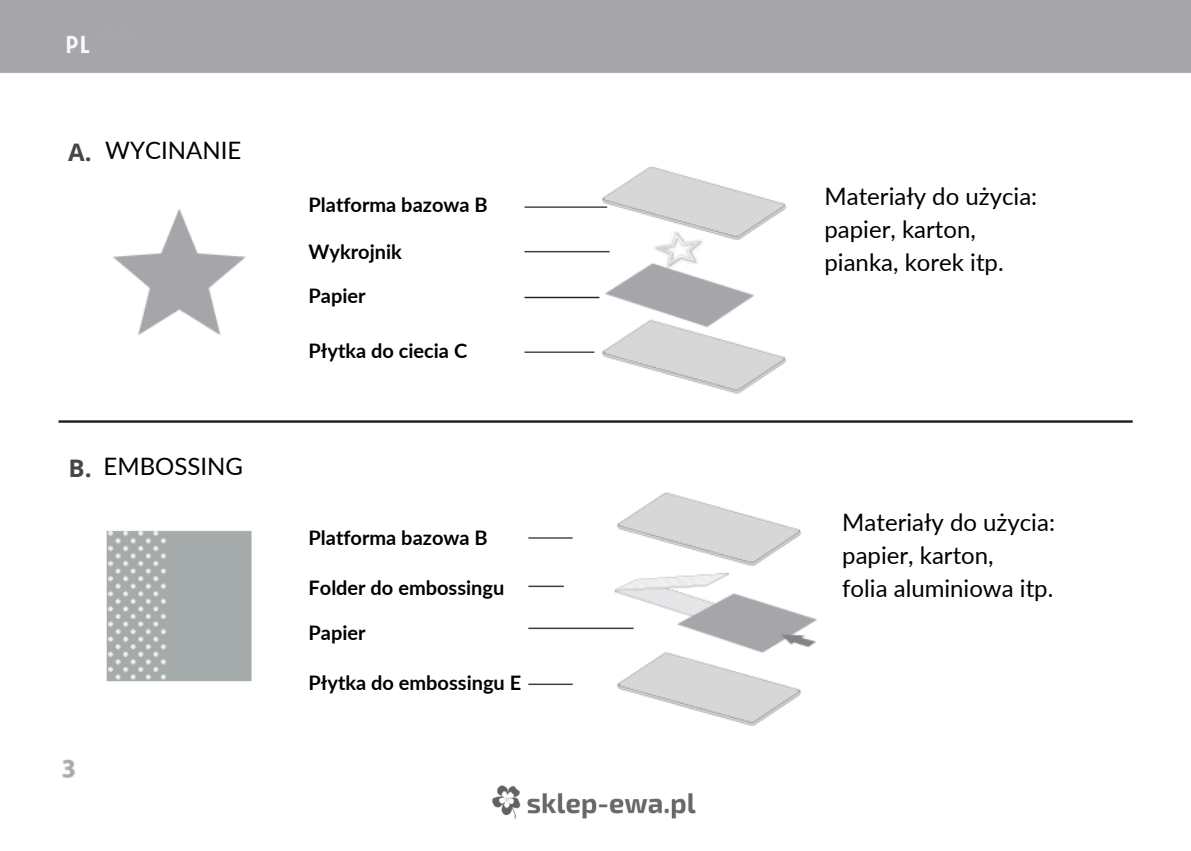
<style>
.page{position:relative;width:1191px;height:851px;background:#fff}
.page>*{position:absolute;margin:0;border:0;box-sizing:border-box;transform-origin:0 0}
.t1{font:26.2px "Hammersmith One";color:#f9f9f9}
.t2{font:700 24.2px "Open Sans";color:#494546}
.t3{font:24px/33px "Lato";color:#000}
.t4{font:700 20px "Lato";color:#000}
</style>
<div class="page">
<img style="left:58px;top:167px;width:1075px;height:611px">
<svg style="left:96px;top:167px;width:155px;height:3px"></svg>
<svg style="left:94px;top:448px;width:159px;height:38px"></svg>
<img style="left:488px;top:774px;width:215px;height:45px">
<p class="t1" style="left:65px;top:29px;width:27px">PL</p>
<h2 class="t2" style="left:68px;top:135px;width:25px">A.</h2>
<p class="t3" style="left:105px;top:134px;width:138px">WYCINANIE</p>
<h1 class="t2" style="left:68px;top:451px;width:25px">B.</h1>
<h2 class="t3" style="left:104px;top:449px;width:141px">EMBOSSING</h2>
<p class="t4" style="left:309px;top:192px;width:181px">Platforma bazowa B</p>
<p class="t4" style="left:309px;top:239px;width:95px">Wykrojnik</p>
<p class="t4" style="left:309px;top:283px;width:59px">Papier</p>
<p class="t4" style="left:309px;top:338px;width:160px">Płytka do ciecia C</p>
<p class="t4" style="left:309px;top:525px;width:181px">Platforma bazowa B</p>
<p class="t4" style="left:309px;top:575px;width:197px">Folder do embossingu</p>
<p class="t4" style="left:309px;top:620px;width:59px">Papier</p>
<p class="t4" style="left:309px;top:670px;width:214px">Płytka do embossingu E</p>
<h1 class="t3" style="left:824px;top:179px;width:214px">Materiały do użycia: papier, karton, pianka, korek itp.</h1>
<h2 class="t3" style="left:842px;top:505px;width:214px">Materiały do użycia: papier, karton,<br>folia aluminiowa itp.</h2>
</div>
